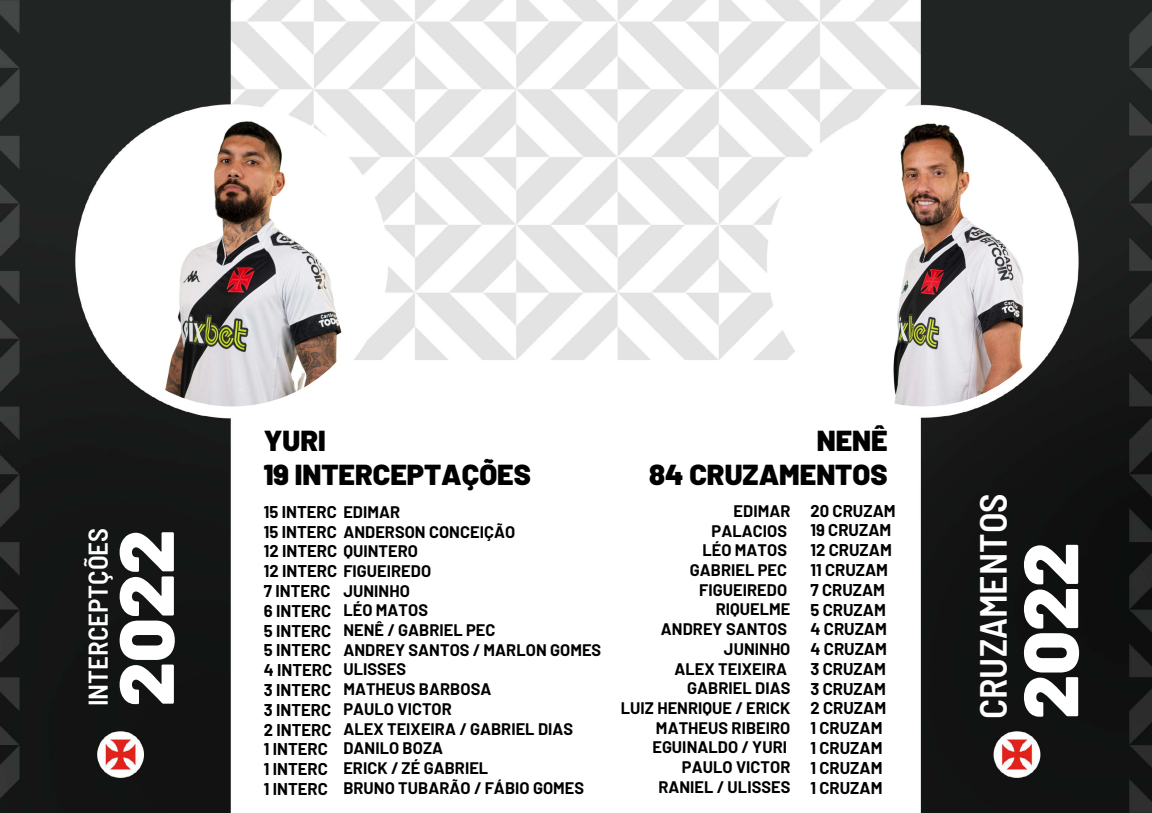
<style>
.page{position:relative;width:1152px;height:813px;background:#fff}
.page>*{position:absolute;margin:0;border:0;box-sizing:border-box;transform-origin:0 0}
.t1{font:900 76.65px "Barlow";color:#fff}
.t2{font:600 semi-condensed 37.8px "Barlow";color:#fff}
.t3{font:900 28.88px/34.3px "Barlow";color:#000}
.t4{font:600 semi-condensed 27.08px "Barlow";color:#fff}
.t5{font:700 16.65px/19.8px "Barlow";color:#000}
.t6{font:700 16.35px/19.6px "Barlow";letter-spacing:.005em;color:#000}
.s1{font-size:16.35px}
.s2{font-size:16.65px}
</style>
<div class="page">
<img style="left:0;top:0;width:1152px;height:812px">
<img style="left:87px;top:117px;width:290px;height:289px;border-radius:50%">
<img style="left:779px;top:117px;width:289px;height:289px;border-radius:50%">
<h3 class="t4" style="left:81px;top:706px;width:180px;rotate:-90deg">INTERCEPTÇÕES</h3>
<h1 class="t1" style="left:97px;top:706px;width:178px;rotate:-90deg">2022</h1>
<h3 class="t3" style="left:264px;top:422px;width:269px">YURI<br>19 INTERCEPTAÇÕES</h3>
<p class="t5" style="left:264px;top:501px;width:138px">15 INTERC <span class="s1">EDIMAR</span></p>
<p class="t6" style="left:264px;top:521px;width:253px"><span class="s2">15 INTERC</span> ANDERSON CONCEIÇÃO</p>
<p class="t5" style="left:264px;top:540px;width:156px">12 INTERC <span class="s1">QUINTERO</span></p>
<p class="t6" style="left:264px;top:560px;width:169px"><span class="s2">12 INTERC</span> FIGUEIREDO</p>
<p class="t5" style="left:264px;top:580px;width:70px">7 INTERC<br>6 INTERC<br>5 INTERC<br>5 INTERC<br>4 INTERC<br>3 INTERC<br>3 INTERC<br>2 INTERC<br>1 INTERC<br>1 INTERC<br>1 INTERC</p>
<p class="t6" style="left:343px;top:580px;width:259px">JUNINHO<br>LÉO MATOS<br>NENÊ / GABRIEL PEC<br>ANDREY SANTOS / MARLON GOMES<br>ULISSES<br>MATHEUS BARBOSA<br>PAULO VICTOR<br>ALEX TEIXEIRA / GABRIEL DIAS<br>DANILO BOZA<br>ERICK / ZÉ GABRIEL<br>BRUNO TUBARÃO / FÁBIO GOMES</p>
<h3 class="t3" style="left:649px;top:422px;width:240px;text-align:right">NENÊ<br>84 CRUZAMENTOS</h3>
<p class="t5" style="left:811px;top:499px;width:87px">20 CRUZAM<br>19 CRUZAM<br>12 CRUZAM<br>11 CRUZAM<br>7 CRUZAM<br>5 CRUZAM<br>4 CRUZAM<br>4 CRUZAM<br>3 CRUZAM<br>3 CRUZAM<br>2 CRUZAM<br>1 CRUZAM<br>1 CRUZAM<br>1 CRUZAM<br>1 CRUZAM</p>
<p class="t6" style="left:621px;top:500px;width:171px;text-align:right">EDIMAR<br>PALACIOS<br>LÉO MATOS<br>GABRIEL PEC<br>FIGUEIREDO<br>RIQUELME<br>ANDREY SANTOS<br>JUNINHO<br>ALEX TEIXEIRA<br>GABRIEL DIAS<br>LUIZ HENRIQUE / ERICK<br>MATHEUS RIBEIRO<br>EGUINALDO / YURI<br>PAULO VICTOR<br>RANIEL / ULISSES</p>
<h2 class="t2" style="left:969px;top:718px;width:227px;rotate:-90deg">CRUZAMENTOS</h2>
<h1 class="t1" style="left:1002px;top:718px;width:178px;rotate:-90deg">2022</h1>
</div>
